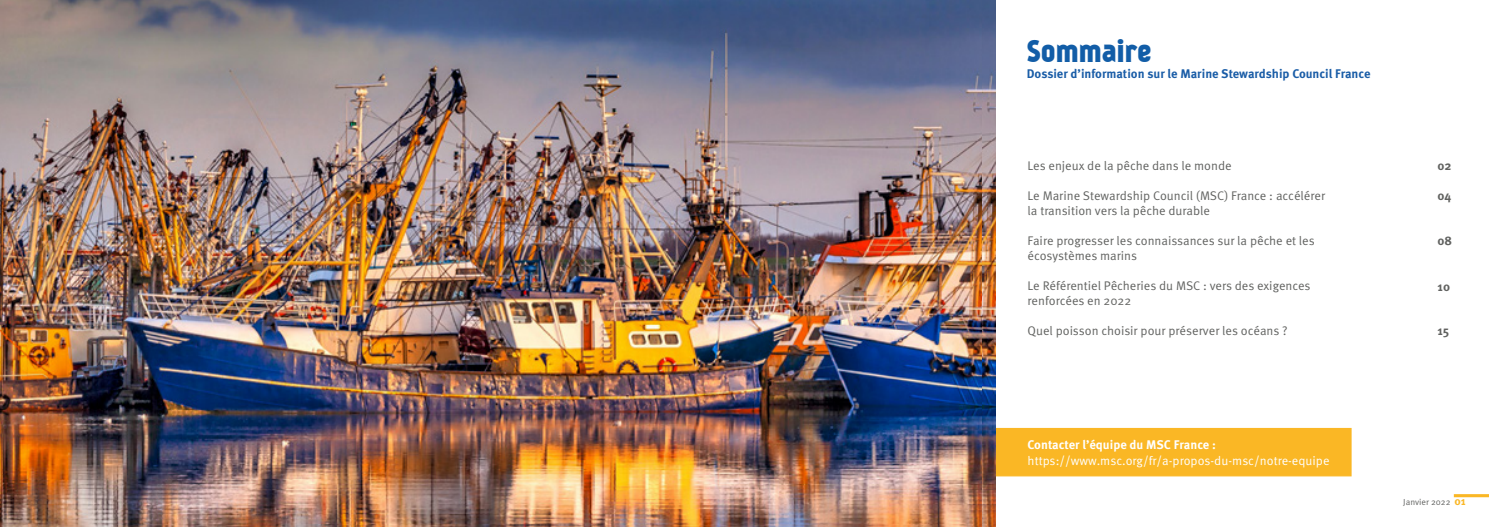
<style>
.page{position:relative;width:1489px;height:527px;background:#fff}
.page>*{position:absolute;margin:0;border:0;box-sizing:border-box;transform-origin:0 0}
.t1{font:30px "Kankin";color:#125da7}
.t2{font:12.5px/15px "Meta Pro";color:#616260}
.t3{font:700 12.5px "Meta Pro";color:#1a5da7}
.t4{font:12.5px "Meta Pro";color:#fff}
.t5{font:700 12.5px "Meta Pro";color:#fff}
.t6{font:700 12.5px "Meta Pro";letter-spacing:-.01em;color:#616260}
.t7{font:700 11.25px "Meta Pro";color:#fab725}
.t8{font:8.75px "Meta Pro";color:#616260}
</style>
<div class="page">
<svg style="left:1453px;top:494px;width:35px;height:2px"></svg>
<div style="left:980px;top:427px;width:371px;height:49px;background:#fab725;border:1px solid #fab725"></div>
<img style="left:0;top:0;width:981px;height:526px">
<h1 class="t1" style="left:1026px;top:33px;width:127px">Sommaire</h1>
<p class="t3" style="left:1026px;top:66px;width:345px">Dossier d’information sur le Marine Stewardship Council France</p>
<p class="t2" style="left:1027px;top:158px;width:206px">Les enjeux de la pêche dans le monde</p>
<p class="t2" style="left:1027px;top:188px;width:299px">Le Marine Stewardship Council (MSC) France : accélérer la transition vers la pêche durable</p>
<p class="t2" style="left:1027px;top:233px;width:288px">Faire progresser les connaissances sur la pêche et les écosystèmes marins</p>
<p class="t2" style="left:1027px;top:278px;width:284px">Le Référentiel Pêcheries du MSC : vers des exigences renforcées en 2022</p>
<p class="t2" style="left:1027px;top:323px;width:261px">Quel poisson choisir pour préserver les océans ?</p>
<p class="t6" style="left:1437px;top:158px;width:16px">02</p>
<p class="t6" style="left:1437px;top:188px;width:15px">04</p>
<p class="t6" style="left:1437px;top:233px;width:16px">08</p>
<p class="t6" style="left:1437px;top:278px;width:14px">10</p>
<p class="t6" style="left:1437px;top:322px;width:13px">15</p>
<p class="t5" style="left:1027px;top:437px;width:190px">Contacter l’équipe du MSC France :</p>
<p class="t4" style="left:1027px;top:452px;width:303px">https://www.msc.org/fr/a-propos-du-msc/notre-equipe</p>
<p class="t8" style="left:1403px;top:496px;width:49px">Janvier 2022</p>
<p class="t7" style="left:1454px;top:494px;width:13px">01</p>
</div>
